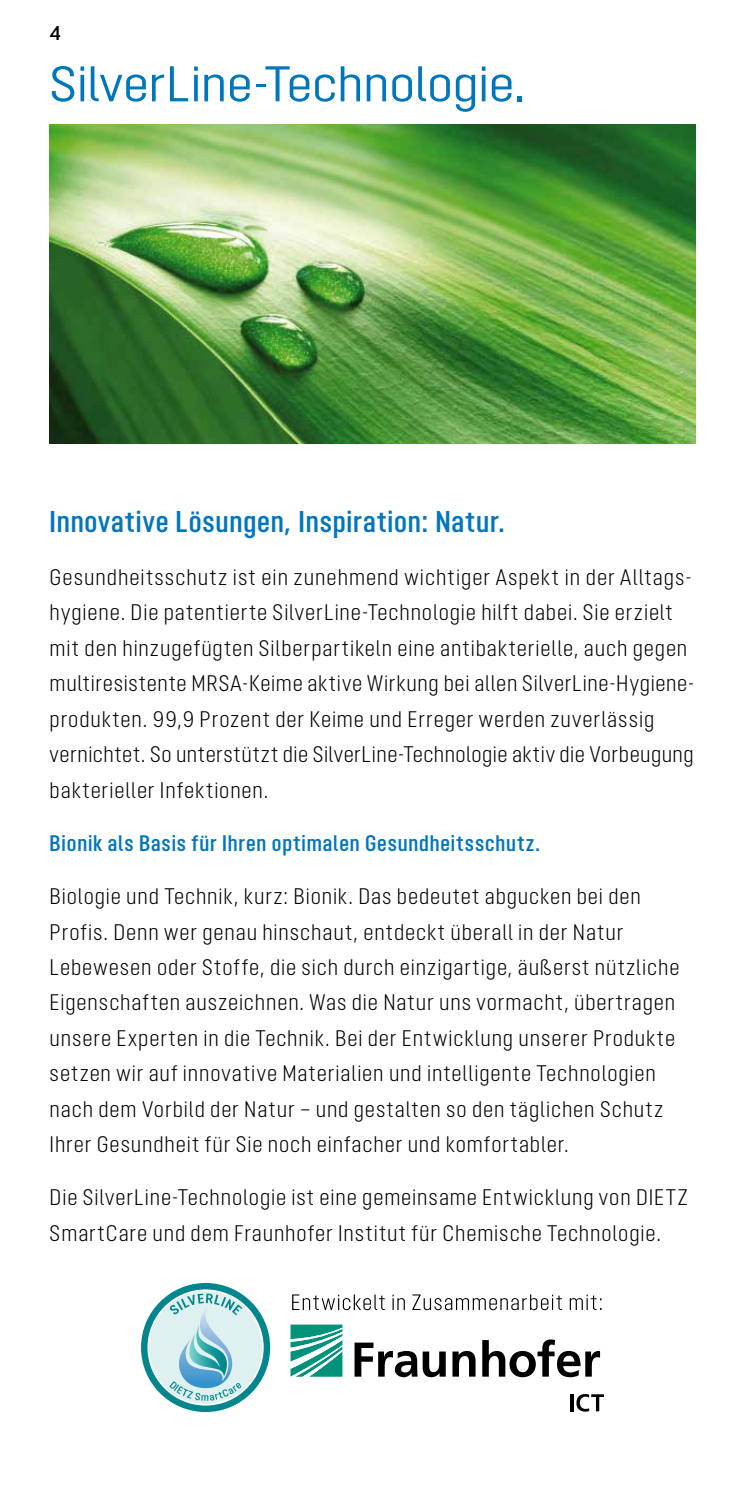
<style>
.page{position:relative;width:745px;height:1489px;background:#fff}
.page>*{position:absolute;margin:0;border:0;box-sizing:border-box;transform-origin:0 0}
.t1{font:50px "Opinion Pro";letter-spacing:-.005em;color:#0076bd}
.t2{font:600 30px "Opinion Pro Condensed";letter-spacing:.025em;color:#0076bd}
.t3{font:300 22.5px/35.5px "Opinion Pro Condensed";letter-spacing:.04em;color:#000}
.t4{font:600 22.5px "Opinion Pro Condensed";letter-spacing:.04em;color:#0076bd}
.t5{font:600 20px "Opinion Pro";color:#000}
</style>
<div class="page">
<img style="left:50px;top:124px;width:644px;height:319px">
<svg style="left:292px;top:1294px;width:309px;height:15px"></svg>
<svg style="left:290px;top:1324px;width:52px;height:52px"></svg>
<svg style="left:354px;top:1339px;width:245px;height:37px"></svg>
<svg style="left:570px;top:1394px;width:3px;height:17px"></svg>
<svg style="left:576px;top:1394px;width:27px;height:17px"></svg>
<svg style="left:141px;top:1283px;width:129px;height:128px"></svg>
<p class="t5" style="left:50px;top:21px;width:13px">4</p>
<h1 class="t1" style="left:50px;top:55px;width:477px">SilverLine-Technologie.</h1>
<h2 class="t2" style="left:50px;top:504px;width:456px">Innovative Lösungen, Inspiration: Natur.</h2>
<p class="t3" style="left:50px;top:559px;width:645px">Gesundheitsschutz ist ein zunehmend wichtiger Aspekt in der Alltags&shy;hygiene. Die patentierte SilverLine-Technologie hilft dabei. Sie erzielt mit den hinzugefügten Silberpartikeln eine antibakterielle, auch gegen multiresistente MRSA-Keime aktive Wirkung bei allen SilverLine-Hygiene&shy;produkten. 99,9 Prozent der Keime und Erreger werden zuverlässig vernichtet. So unterstützt die SilverLine-Technologie aktiv die Vorbeugung bakterieller Infektionen.</p>
<p class="t4" style="left:50px;top:830px;width:492px">Bionik als Basis für Ihren optimalen Gesundheitsschutz.</p>
<p class="t3" style="left:50px;top:878px;width:631px">Biologie und Technik, kurz: Bionik. Das bedeutet abgucken bei den Profis. Denn wer genau hinschaut, entdeckt überall in der Natur Lebewesen oder Stoffe, die sich durch einzigartige, äußerst nützliche Eigenschaften auszeichnen. Was die Natur uns vormacht, übertragen unsere Experten in die Technik. Bei der Entwicklung unserer Produkte setzen wir auf innovative Materialien und intelligente Technologien nach dem Vorbild der Natur – und gestalten so den täglichen Schutz Ihrer Gesundheit für Sie noch einfacher und komfortabler.</p>
<p class="t3" style="left:50px;top:1179px;width:639px">Die SilverLine-Technologie ist eine gemeinsame Entwicklung von DIETZ<br>SmartCare und dem Fraunhofer Institut für Chemische Technologie.</p>
</div>
